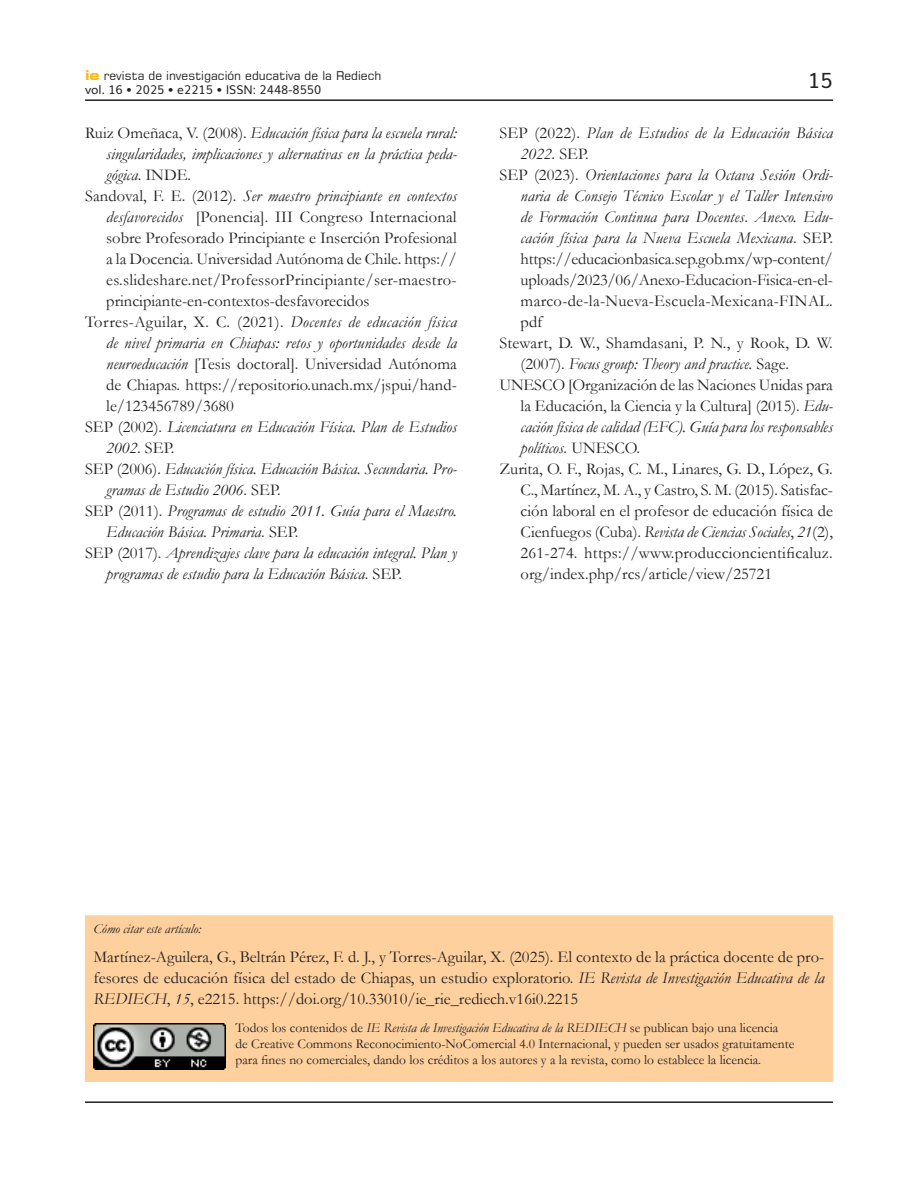
<style>
.page{position:relative;width:918px;height:1188px;background:#fff}
.page>*{position:absolute;margin:0;border:0;box-sizing:border-box;transform-origin:0 0}
.t1{font:21px "Muli";color:#231f20}
.Biblos{font:16.5px/21px "Garamond";color:#231f20;text-align:justify}
.Biblos-2{font:italic 16.5px/21px "Garamond";color:#231f20}
.Fechas-DOI{font:13.5px "Garamond";color:#231f20}
.Fechas-DOI-2{font:italic 13.5px "Garamond";color:#231f20}
.t2{font:12px "Square 721 BT";color:#231f20}
.t3{font:12px "Muli";color:#231f20}
.s1{font-weight:700;font-stretch:expanded;font-size:13.5px;color:#fcb814}
.s2{font-style:normal}
.s3{font-style:italic}
</style>
<div class="page">
<hr style="left:85px;top:99px;width:748px;height:2px;background:#231f20">
<hr style="left:85px;top:1101px;width:748px;height:2px;background:#231f20">
<div style="left:85px;top:915px;width:748px;height:167px;background:#fdd09e;border:1px solid #fdd09e"></div>
<img style="left:94px;top:1023px;width:132px;height:47px">
<p class="t2" style="left:85px;top:68px;width:298px"><span class="s1">ie</span> revista de investigación educativa de la Rediech</p>
<p class="t3" style="left:85px;top:80px;width:238px">vol. 16 • 2025 • e2215 • ISSN: 2448-8550</p>
<p class="Biblos-2" style="left:106px;top:122px;width:352px;text-align:justify;text-indent:-21px"><span class="s2">Ruiz Omeñaca, V. (2008).</span> Educación física para la escuela rural: singularidades, implicaciones y alternativas en la práctica peda&shy;gógica<span class="s2">. INDE.</span></p>
<p class="Biblos" style="left:106px;top:185px;width:352px;text-indent:-21px">Sandoval, F. E. (2012). <span class="s3">Ser maestro principiante en contextos desfavorecidos</span> [Ponencia]. III Congreso Internacional sobre Profesorado Principiante e Inserción Profesional a la Docencia. Universidad Autónoma de Chile. https:// es.slideshare.net/ProfessorPrincipiante/ser-maestro&shy;principiante-en-contextos-desfavorecidos</p>
<p class="Biblos" style="left:106px;top:311px;width:352px;text-indent:-21px">Torres-Aguilar, X. C. (2021). <span class="s3">Docentes de educación física de nivel primaria en Chiapas: retos y oportunidades desde la neuroeducación</span> [Tesis doctoral]. Universidad Autónoma de Chiapas. https://repositorio.unach.mx/jspui/hand&shy;le/123456789/3680</p>
<p class="Biblos-2" style="left:106px;top:416px;width:352px;text-indent:-21px"><span class="s2">SEP (2002).</span> Licenciatura en Educación Física. Plan de Estudios<br>2002<span class="s2">. SEP.</span></p>
<p class="Biblos-2" style="left:106px;top:458px;width:352px;text-indent:-21px"><span class="s2">SEP (2006).</span> Educación física. Educación Básica. Secundaria. Pro&shy;gramas de Estudio 2006<span class="s2">. SEP.</span></p>
<p class="Biblos-2" style="left:106px;top:500px;width:352px;text-indent:-21px"><span class="s2">SEP (2011).</span> Programas de estudio 2011. Guía para el Maestro.<br>Educación Básica. Primaria<span class="s2">. SEP.</span></p>
<p class="Biblos-2" style="left:106px;top:542px;width:352px;text-indent:-21px"><span class="s2">SEP (2017).</span> Aprendizajes clave para la educación integral. Plan y programas de estudio para la Educación Básica<span class="s2">. SEP.</span></p>
<p class="t1" style="left:808px;top:64px;width:27px">15</p>
<p class="Biblos-2" style="left:521px;top:122px;width:314px;text-indent:-21px"><span class="s2">SEP (2022).</span> Plan de Estudios de la Educación Básica<br>2022<span class="s2">. SEP.</span></p>
<p class="Biblos-2" style="left:521px;top:164px;width:314px;text-align:justify;text-indent:-21px"><span class="s2">SEP (2023).</span> Orientaciones para la Octava Sesión Ordi&shy;naria de Consejo Técnico Escolar y el Taller Intensivo de Formación Continua para Docentes<span class="s2">.</span> Anexo. Edu&shy;cación física para la Nueva Escuela Mexicana<span class="s2">. SEP. https://educacionbasica.sep.gob.mx/wp-content/ uploads/2023/06/Anexo-Educacion-Fisica-en-el&shy;marco-de-la-Nueva-Escuela-Mexicana-FINAL. pdf</span></p>
<p class="Biblos" style="left:521px;top:332px;width:314px;text-indent:-21px">Stewart, D. W., Shamdasani, P. N., y Rook, D. W. (2007). <span class="s3">Focus group: Theory and practice.</span> Sage.</p>
<p class="Biblos" style="left:521px;top:374px;width:314px;text-indent:-21px">UNESCO [Organización de las Naciones Unidas para la Educación, la Ciencia y la Cultura] (2015). <span class="s3">Edu&shy;cación física de calidad (EFC). Guía para los responsables políticos</span>. UNESCO.</p>
<p class="Biblos" style="left:521px;top:458px;width:314px;text-indent:-21px">Zurita, O. F., Rojas, C. M., Linares, G. D., López, G.<br>C., Martínez, M. A., y Castro, S. M. (2015). Satisfac&shy;ción laboral en el profesor de educación física de Cienfuegos (Cuba). <span class="s3">Revista de Ciencias Sociales</span>, <span class="s3">21</span>(2), 261-274. https://www.produccioncientificaluz. org/index.php/rcs/article/view/25721</p>
<p class="Fechas-DOI-2" style="left:94px;top:919px;width:109px">Cómo citar este artículo:</p>
<p class="Biblos" style="left:94px;top:946px;width:732px">Martínez-Aguilera, G., Beltrán Pérez, F. d. J., y Torres-Aguilar, X. (2025). El contexto de la práctica docente de pro&shy;fesores de educación física del estado de Chiapas, un estudio exploratorio. <span class="s3">IE Revista de Investigación Educativa de la REDIECH</span>, <span class="s3">15</span>, e2215. https://doi.org/10.33010/ie_rie_rediech.v16i0.2215</p>
<p class="Fechas-DOI" style="left:236px;top:1019px;width:544px">Todos los contenidos de <span class="s3">IE Revista de Investigación Educativa de la REDIECH</span> se publican bajo una licencia</p>
<p class="Fechas-DOI" style="left:236px;top:1035px;width:560px">de Creative Commons Reconocimiento-NoComercial 4.0 Internacional, y pueden ser usados gratuitamente</p>
<p class="Fechas-DOI" style="left:236px;top:1051px;width:527px">para fines no comerciales, dando los créditos a los autores y a la revista, como lo establece la licencia.</p>
</div>
